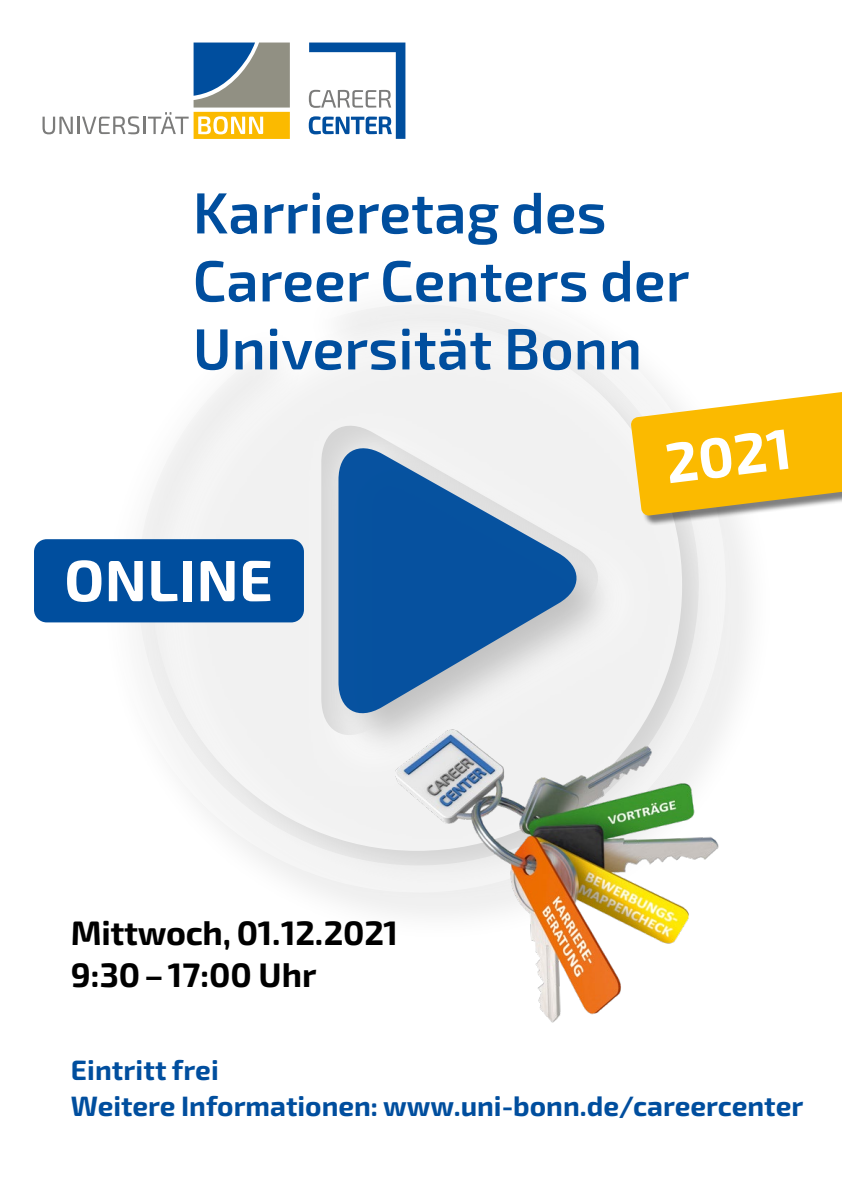
<style>
.page{position:relative;width:842px;height:1191px;background:#fff}
.page>*{position:absolute;margin:0;border:0;box-sizing:border-box;transform-origin:0 0}
.t1{font:700 58.3px "Exo 2";letter-spacing:.01em;color:#fff}
.t2{font:600 58px/68px "Exo 2";color:#004e9e}
.t3{font:700 56.4px "Exo 2";color:#fff}
.t4{font:700 34px/42px "Exo 2";letter-spacing:-.01em;color:#000}
.t5{font:700 28px/36px "Exo 2";color:#004e9e}
.s1{font-size:57.2px}
</style>
<div class="page">
<svg style="left:85px;top:304px;width:663px;height:602px"></svg>
<div style="left:327px;top:438px;width:300px;height:325px;background:#000;opacity:.24"></div>
<svg style="left:338px;top:440px;width:245px;height:281px;fill:#06529f"></svg>
<div style="left:34px;top:539px;width:270px;height:83px;background:#004e9e;border-radius:13px"></div>
<svg style="left:43px;top:43px;width:247px;height:96px"></svg>
<svg style="left:309px;top:43px;width:96px;height:96px"></svg>
<div style="left:633px;top:387px;width:209px;height:139px;background:#000;opacity:.5"></div>
<svg style="left:631px;top:385px;width:211px;height:131px"></svg>
<img style="left:365px;top:661px;width:370px;height:362px">
<h2 class="t2" style="left:193px;top:180px;width:498px">Karrieretag des<br>Career Centers der<br>Universität Bonn</h2>
<h1 class="t1" style="left:64px;top:546px;width:210px">ONLINE</h1>
<p class="t4" style="left:71px;top:913px;width:329px">Mittwoch, 01.12.2021<br>9:30–17:00 Uhr</p>
<h3 class="t3" style="left:661px;top:430px;width:128px;rotate:-7deg">20<span class="s1">21</span></h3>
<p class="t5" style="left:71px;top:1052px;width:734px">Eintritt frei<br>Weitere Informationen: www.uni-bonn.de/careercenter</p>
</div>
